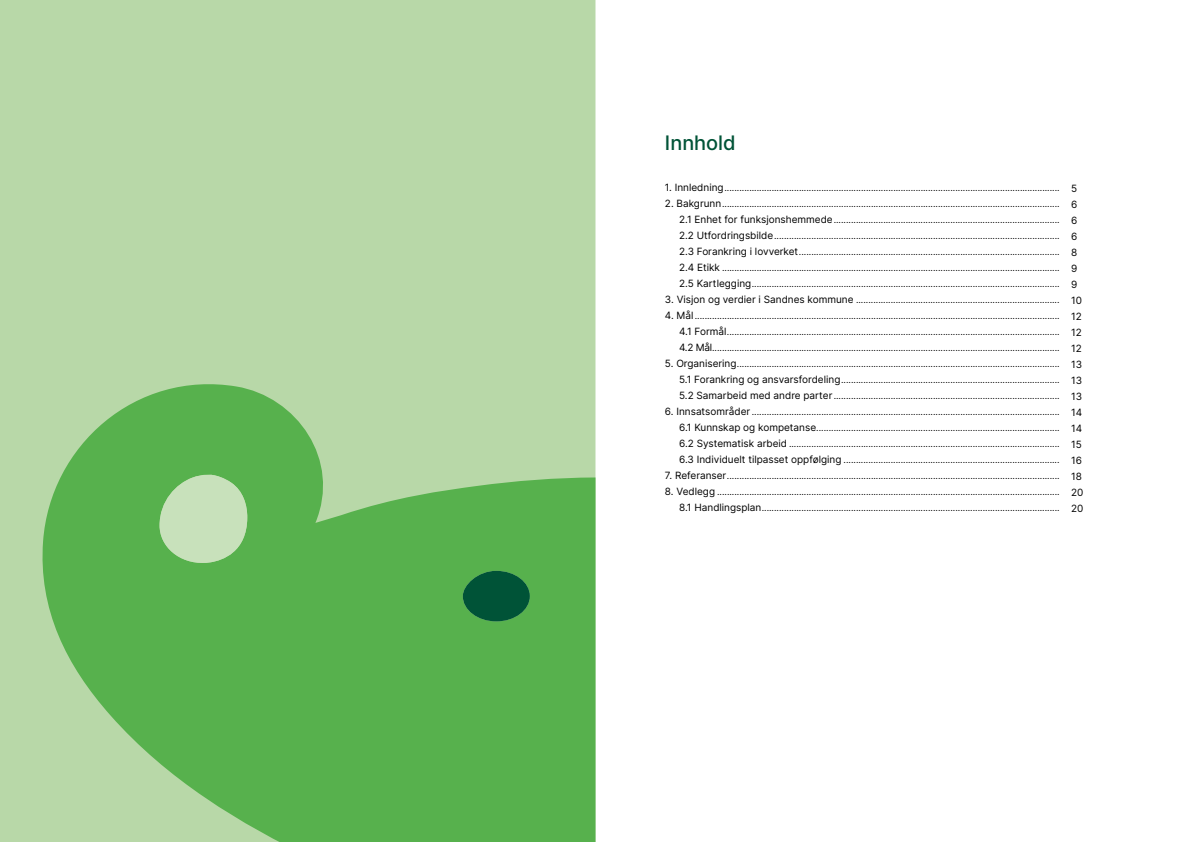
<style>
.page{position:relative;width:1191px;height:842px;background:#fff}
.page>*{position:absolute;margin:0;border:0;box-sizing:border-box;transform-origin:0 0}
.t1{font:20px "Inter";color:#005337}
.t2{font:10px/16px "Inter";color:#000}
.t3{font:9px/16px "Inter";color:#000;text-align:justify}
.s1{font-size:10px}
</style>
<div class="page">
<div style="left:0;top:0;width:595px;height:842px;background:#b8d8a8"></div>
<svg style="left:42px;top:384px;width:553px;height:458px;fill:#57b14d"></svg>
<div style="left:463px;top:571px;width:67px;height:50px;background:#005337;border-radius:50%"></div>
<svg style="left:160px;top:473px;width:87px;height:91px"></svg>
<h1 class="t1" style="left:665px;top:129px;width:72px">Innhold</h1>
<p class="t3" style="left:665px;top:179px;width:396px"><span class="s1">1. Innledning</span>.......................................................................................................................................</p>
<p class="t3" style="left:665px;top:195px;width:396px"><span class="s1">2. Bakgrunn</span>........................................................................................................................................</p>
<p class="t3" style="left:679px;top:211px;width:382px"><span class="s1">2.1 Enhet for funksjonshemmede</span>...........................................................................................</p>
<p class="t3" style="left:679px;top:227px;width:382px"><span class="s1">2.2 Utfordringsbilde</span>...................................................................................................................<br><span class="s1">2.3 Forankring i lovverket</span>.........................................................................................................<br><span class="s1">2.4 Etikk</span> ........................................................................................................................................<br><span class="s1">2.5 Kartlegging</span>............................................................................................................................</p>
<p class="t3" style="left:665px;top:291px;width:396px"><span class="s1">3. Visjon og verdier i Sandnes kommune</span> ..................................................................................</p>
<p class="t3" style="left:665px;top:307px;width:396px"><span class="s1">4. Mål</span>...................................................................................................................................................</p>
<p class="t3" style="left:679px;top:323px;width:382px"><span class="s1">4.1 Formål</span>......................................................................................................................................</p>
<p class="t3" style="left:679px;top:339px;width:382px"><span class="s1">4.2 Mål</span>............................................................................................................................................</p>
<p class="t3" style="left:665px;top:355px;width:396px"><span class="s1">5. Organisering</span>..................................................................................................................................</p>
<p class="t3" style="left:679px;top:371px;width:382px"><span class="s1">5.1 Forankring og ansvarsfordeling</span>........................................................................................</p>
<p class="t3" style="left:679px;top:387px;width:382px"><span class="s1">5.2 Samarbeid med andre parter</span>...........................................................................................</p>
<p class="t3" style="left:665px;top:403px;width:396px"><span class="s1">6. Innsatsområder</span> ............................................................................................................................</p>
<p class="t3" style="left:679px;top:419px;width:382px"><span class="s1">6.1 Kunnskap og kompetanse</span>..................................................................................................</p>
<p class="t3" style="left:679px;top:435px;width:382px"><span class="s1">6.2 Systematisk arbeid</span> .............................................................................................................</p>
<p class="t3" style="left:679px;top:451px;width:382px"><span class="s1">6.3 Individuelt tilpasset oppfølging</span> .......................................................................................</p>
<p class="t3" style="left:665px;top:467px;width:396px"><span class="s1">7. Referanser</span>......................................................................................................................................</p>
<p class="t3" style="left:665px;top:483px;width:396px"><span class="s1">8. Vedlegg</span> ..........................................................................................................................................</p>
<p class="t3" style="left:679px;top:499px;width:382px"><span class="s1">8.1 Handlingsplan</span>........................................................................................................................</p>
<p class="t2" style="left:1071px;top:180px;width:14px">5<br>6<br>6<br>6<br>8<br>9<br>9<br>10<br>12<br>12<br>12<br>13<br>13<br>13<br>14<br>14<br>15<br>16<br>18<br>20<br>20</p>
</div>
